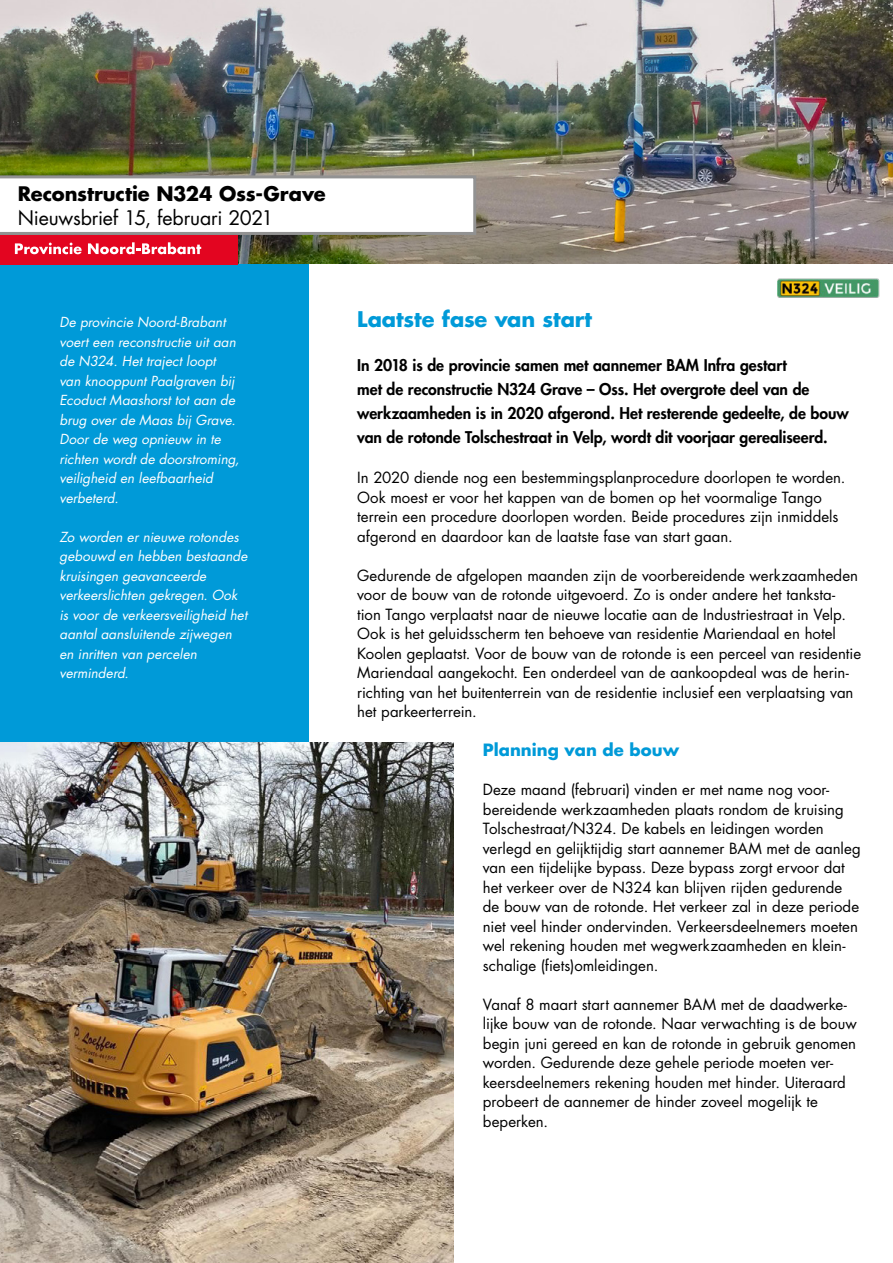
<style>
.page{position:relative;width:893px;height:1263px;background:#fff}
.page>*{position:absolute;margin:0;border:0;box-sizing:border-box;transform-origin:0 0}
.t1{font:700 21px "Futura Std";letter-spacing:-.01em;color:#009ad8}
.t2{font:700 19.5px "Futura Std";letter-spacing:-.005em;color:#000}
.t3{font:19.5px "Futura Std";letter-spacing:-.01em;color:#000}
.t4{font:700 16.5px "Futura Std";color:#009ad8}
.t5{font:800 15.75px/24px "Futura Std";color:#000}
.t6{font:15px/19.5px "Futura Std";color:#000}
.t7{font:italic 13.5px/19.5px "Futura Std";letter-spacing:.005em;color:#fff}
</style>
<div class="page">
<div style="left:0;top:229px;width:308px;height:1034px;background:#009ad8"></div>
<img style="left:0;top:0;width:893px;height:264px">
<div style="left:0;top:235px;width:238px;height:30px;background:#e30520"></div>
<svg style="left:15px;top:243px;width:67px;height:11px"></svg>
<svg style="left:88px;top:242px;width:113px;height:12px"></svg>
<svg style="left:0;top:174px;width:478px;height:62px"></svg>
<img style="left:777px;top:278px;width:103px;height:20px">
<img style="left:0;top:742px;width:453px;height:521px">
<h2 class="t2" style="left:18px;top:181px;width:309px">Reconstructie N324 Oss-Grave</h2>
<h2 class="t3" style="left:18px;top:206px;width:257px">Nieuwsbrief 15, februari 2021</h2>
<p class="t7" style="left:60px;top:312px;width:181px">De provincie Noord-Brabant voert een reconstructie uit aan de N324. Het traject loopt van knooppunt Paalgraven bij<br>Ecoduct Maashorst tot aan de brug over de Maas bij Grave.<br>Door de weg opnieuw in te richten wordt de doorstroming, veiligheid en leefbaarheid verbeterd.</p>
<p class="t7" style="left:60px;top:527px;width:189px">Zo worden er nieuwe rotondes gebouwd en hebben bestaande kruisingen geavanceerde verkeerslichten gekregen. Ook is voor de verkeersveiligheid het aantal aansluitende zijwegen en inritten van percelen verminderd.</p>
<h1 class="t1" style="left:357px;top:305px;width:236px">Laatste fase van start</h1>
<p class="t5" style="left:357px;top:353px;width:493px">In 2018 is de provincie samen met aannemer BAM Infra gestart<br>met de reconstructie N324 Grave – Oss. Het overgrote deel van de werkzaamheden is in 2020 afgerond. Het resterende gedeelte, de bouw van de rotonde Tolschestraat in Velp, wordt dit voorjaar gerealiseerd.</p>
<p class="t6" style="left:357px;top:468px;width:490px">In 2020 diende nog een bestemmingsplanprocedure doorlopen te worden.<br>Ook moest er voor het kappen van de bomen op het voormalige Tango terrein een procedure doorlopen worden. Beide procedures zijn inmiddels afgerond en daardoor kan de laatste fase van start gaan.</p>
<p class="t6" style="left:357px;top:565px;width:505px">Gedurende de afgelopen maanden zijn de voorbereidende werkzaamheden voor de bouw van de rotonde uitgevoerd. Zo is onder andere het tanksta&shy;tion Tango verplaatst naar de nieuwe locatie aan de Industriestraat in Velp.<br>Ook is het geluidsscherm ten behoeve van residentie Mariendaal en hotel Koolen geplaatst. Voor de bouw van de rotonde is een perceel van residentie Mariendaal aangekocht. Een onderdeel van de aankoopdeal was de herin&shy;richting van het buitenterrein van de residentie inclusief een verplaatsing van het parkeerterrein.</p>
<p class="t4" style="left:483px;top:739px;width:198px">Planning van de bouw</p>
<p class="t6" style="left:483px;top:780px;width:379px">Deze maand (februari) vinden er met name nog voor&shy;bereidende werkzaamheden plaats rondom de kruising Tolschestraat/N324. De kabels en leidingen worden verlegd en gelijktijdig start aannemer BAM met de aanleg van een tijdelijke bypass. Deze bypass zorgt ervoor dat het verkeer over de N324 kan blijven rijden gedurende de bouw van de rotonde. Het verkeer zal in deze periode niet veel hinder ondervinden. Verkeersdeelnemers moeten wel rekening houden met wegwerkzaamheden en klein&shy;schalige (fiets)omleidingen.</p>
<p class="t6" style="left:483px;top:994px;width:376px">Vanaf 8 maart start aannemer BAM met de daadwerke&shy;lijke bouw van de rotonde. Naar verwachting is de bouw begin juni gereed en kan de rotonde in gebruik genomen worden. Gedurende deze gehele periode moeten ver&shy;keersdeelnemers rekening houden met hinder. Uiteraard probeert de aannemer de hinder zoveel mogelijk te beperken.</p>
</div>
